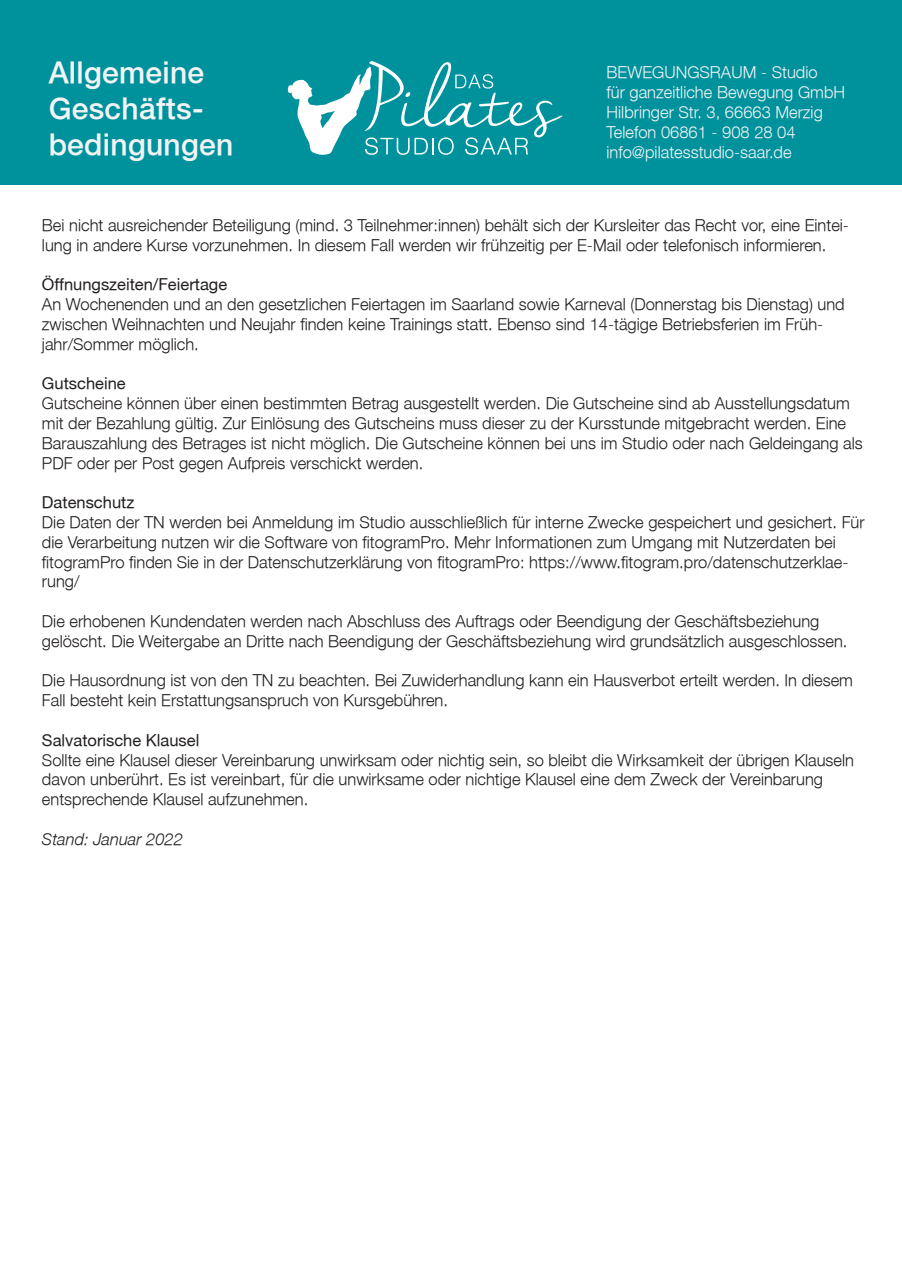
<style>
.page{position:relative;width:902px;height:1272px;background:#fff}
.page>*{position:absolute;margin:0;border:0;box-sizing:border-box;transform-origin:0 0}
.t1{font:500 30px/36px "Helvetica 65";letter-spacing:.01em;color:#f2f3f4}
.t2{font:300 16.5px/19.8px "Helvetica 45";color:#231f20}
.t3{font:300 16.5px/19.8px "Helvetica 45";color:#f2f3f4}
.t4{font:16.5px "Helvetica 55 Normal";color:#231f20}
.t5{font:italic 300 16.5px "Helvetica 45";color:#231f20}
</style>
<div class="page">
<div style="left:1px;top:0;width:900px;height:185px;background:#00929c"></div>
<svg style="left:287px;top:61px;width:275px;height:94px"></svg>
<h1 class="t1" style="left:49px;top:54px;width:186px">Allgemeine<br>Geschäfts&shy;bedingungen</h1>
<p class="t3" style="left:606px;top:62px;width:240px">BEWEGUNGSRAUM - Studio<br>für ganzeitliche Bewegung GmbH<br>Hilbringer Str. 3, 66663 Merzig<br>Telefon 06861 - 908 28 04 info@pilatesstudio-saar.de</p>
<p class="t2" style="left:42px;top:215px;width:808px">Bei nicht ausreichender Beteiligung (mind. 3 Teilnehmer:innen) behält sich der Kursleiter das Recht vor, eine Eintei&shy;lung in andere Kurse vorzunehmen. In diesem Fall werden wir frühzeitig per E-Mail oder telefonisch informieren.</p>
<p class="t4" style="left:42px;top:274px;width:187px">Öffnungszeiten/Feiertage</p>
<p class="t2" style="left:42px;top:294px;width:804px">An Wochenenden und an den gesetzlichen Feiertagen im Saarland sowie Karneval (Donnerstag bis Dienstag) und zwischen Weihnachten und Neujahr finden keine Trainings statt. Ebenso sind 14-tägige Betriebsferien im Früh&shy;jahr/Sommer möglich.</p>
<p class="t4" style="left:42px;top:373px;width:85px">Gutscheine</p>
<p class="t2" style="left:42px;top:393px;width:822px">Gutscheine können über einen bestimmten Betrag ausgestellt werden. Die Gutscheine sind ab Ausstellungsdatum mit der Bezahlung gültig. Zur Einlösung des Gutscheins muss dieser zu der Kursstunde mitgebracht werden. Eine Barauszahlung des Betrages ist nicht möglich. Die Gutscheine können bei uns im Studio oder nach Geldeingang als PDF oder per Post gegen Aufpreis verschickt werden.</p>
<p class="t4" style="left:42px;top:492px;width:94px">Datenschutz</p>
<p class="t2" style="left:42px;top:512px;width:824px">Die Daten der TN werden bei Anmeldung im Studio ausschließlich für interne Zwecke gespeichert und gesichert. Für die Verarbeitung nutzen wir die Software von fitogramPro. Mehr Informationen zum Umgang mit Nutzerdaten bei fitogramPro finden Sie in der Datenschutzerklärung von fitogramPro: https://www.fitogram.pro/datenschutzerklae&shy;rung/</p>
<p class="t2" style="left:42px;top:611px;width:807px">Die erhobenen Kundendaten werden nach Abschluss des Auftrags oder Beendigung der Geschäftsbeziehung gelöscht. Die Weitergabe an Dritte nach Beendigung der Geschäftsbeziehung wird grundsätzlich ausgeschlossen.</p>
<p class="t2" style="left:42px;top:670px;width:812px">Die Hausordnung ist von den TN zu beachten. Bei Zuwiderhandlung kann ein Hausverbot erteilt werden. In diesem<br>Fall besteht kein Erstattungsanspruch von Kursgebühren.</p>
<p class="t4" style="left:42px;top:730px;width:159px">Salvatorische Klausel</p>
<p class="t2" style="left:42px;top:749px;width:813px">Sollte eine Klausel dieser Vereinbarung unwirksam oder nichtig sein, so bleibt die Wirksamkeit der übrigen Klauseln davon unberührt. Es ist vereinbart, für die unwirksame oder nichtige Klausel eine dem Zweck der Vereinbarung entsprechende Klausel aufzunehmen.</p>
<p class="t5" style="left:42px;top:829px;width:142px">Stand: Januar 2022</p>
</div>
